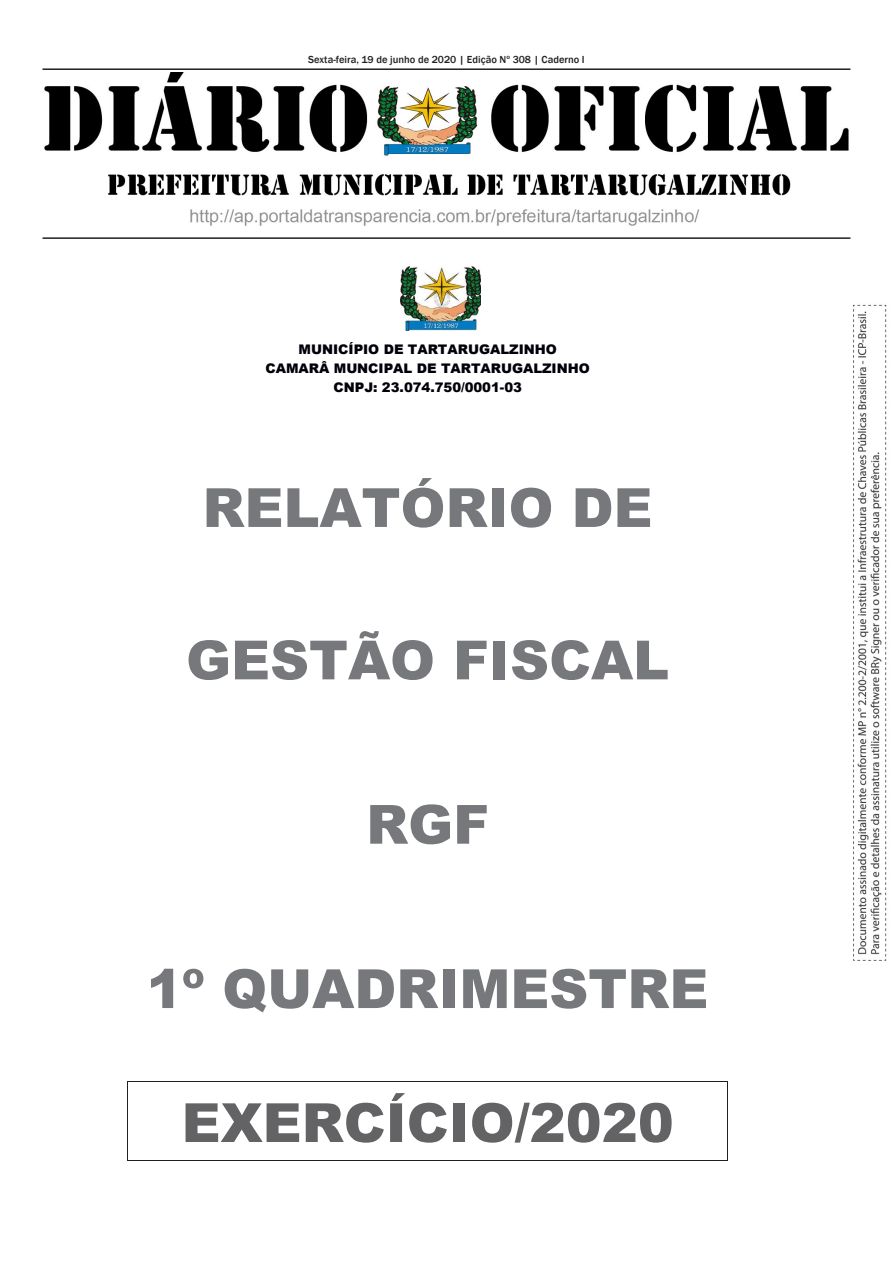
<style>
.page{position:relative;width:893px;height:1263px;background:#fff}
.page>*{position:absolute;margin:0;border:0;box-sizing:border-box;transform-origin:0 0}
.t1{font:900 54px "Arial";color:#76787b}
.t2{font:900 54px "Arial";color:#636366}
.t3{font:900 13.2px/18.6px "Arial";letter-spacing:-.005em;color:#00000a;text-align:center}
.Rodapé{font:500 10.5px "Franklin Gothic";color:#231f20}
</style>
<div class="page">
<img style="left:44px;top:72px;width:805px;height:154px">
<hr style="left:43px;top:237px;width:807px;height:2px;background:#231f20">
<hr style="left:43px;top:68px;width:807px;height:2px;background:#231f20">
<hr style="left:128px;top:1081px;width:600px;height:1px;background:#231f20">
<hr style="left:128px;top:1160px;width:600px;height:1px;background:#231f20">
<hr style="left:127px;top:1081px;width:1px;height:79px;background:#231f20">
<hr style="left:728px;top:1081px;width:1px;height:79px;background:#231f20">
<img style="left:401px;top:266px;width:79px;height:64px">
<img style="left:853px;top:304px;width:34px;height:657px">
<p class="Rodapé" style="left:308px;top:53px;width:278px">Sexta-feira, 19 de junho de 2020 | Edição Nº 308 | Caderno I</p>
<p class="t3" style="left:266px;top:340px;width:326px">MUNICÍPIO DE TARTARUGALZINHO<br>CAMARÂ MUNCIPAL DE TARTARUGALZINHO<br>CNPJ: 23.074.750/0001-03</p>
<p class="t1" style="left:202px;top:468px;width:451px">RELATÓRIO DE</p>
<p class="t1" style="left:186px;top:621px;width:484px">GESTÃO FISCAL</p>
<p class="t1" style="left:366px;top:785px;width:125px">RGF</p>
<p class="t1" style="left:147px;top:949px;width:563px">1º QUADRIMESTRE</p>
<p class="t2" style="left:182px;top:1083px;width:494px">EXERCÍCIO/2020</p>
</div>
